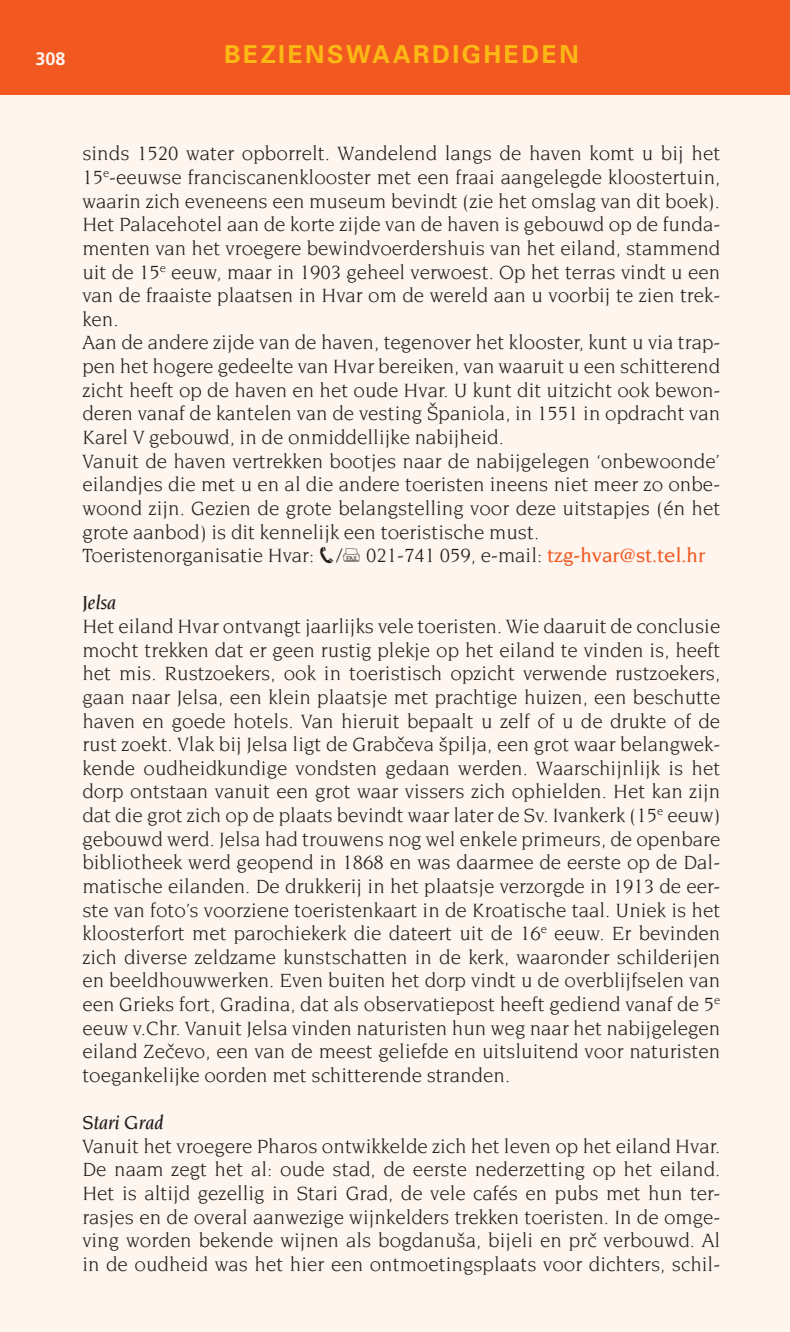
<style>
.page{position:relative;width:790px;height:1332px;background:#fef5ef}
.page>*{position:absolute;margin:0;border:0;box-sizing:border-box;transform-origin:0 0}
.t1{font:700 24.75px "Univers";letter-spacing:.1em;color:#fcb814}
.t2{font:20.7px/23.6px "Novarese";color:#231f20;text-align:justify}
.t3{font:italic 500 20.25px "Novarese";color:#231f20}
.t4{font:700 18px "Frutiger";color:#fef5ef}
.s1{font-family:"Novarese Dia"}
.s2{font-family:"Reis Pi"}
.s3{font-weight:500;color:#f15921}
</style>
<div class="page">
<div style="left:0;top:0;width:790px;height:95px;background:#f15921"></div>
<p class="t4" style="left:35px;top:48px;width:32px">308</p>
<p class="t1" style="left:224px;top:38px;width:356px">BEZIENSWAARDIGHEDEN</p>
<p class="t2" style="left:82px;top:142px;width:639px;text-align:left">sinds 1520 water opborrelt. Wandelend langs de haven komt u bij het 15<sup>e</sup>-eeuwse franciscanenklooster met een fraai aangelegde kloostertuin, waarin zich eveneens een museum bevindt (zie het omslag van dit boek).<br>Het Palacehotel aan de korte zijde van de haven is gebouwd op de funda&shy;menten van het vroegere bewindvoerdershuis van het eiland, stammend uit de 15<sup>e</sup> eeuw, maar in 1903 geheel verwoest. Op het terras vindt u een van de fraaiste plaatsen in Hvar om de wereld aan u voorbij te zien trek&shy;ken.<br>Aan de andere zijde van de haven, tegenover het klooster, kunt u via trap&shy;pen het hogere gedeelte van Hvar bereiken, van waaruit u een schitterend zicht heeft op de haven en het oude Hvar. U kunt dit uitzicht ook bewon&shy;deren vanaf de kantelen van de vesting <span class="s1">Æ</span>paniola, in 1551 in opdracht van Karel V gebouwd, in de onmiddellijke nabijheid.<br>Vanuit de haven vertrekken bootjes naar de nabijgelegen ‘onbewoonde’ eilandjes die met u en al die andere toeristen ineens niet meer zo onbe&shy;woond zijn. Gezien de grote belangstelling voor deze uitstapjes (én het grote aanbod) is dit kennelijk een toeristische must.<br>Toeristenorganisatie Hvar: <span class="s2">9</span>/<span class="s2">j</span> 021-741 059, e-mail: <span class="s3">tzg-hvar@st.tel.hr</span></p>
<p class="t3" style="left:82px;top:592px;width:35px">Jelsa</p>
<p class="t2" style="left:82px;top:614px;width:639px">Het eiland Hvar ontvangt jaarlijks vele toeristen. Wie daaruit de conclusie mocht trekken dat er geen rustig plekje op het eiland te vinden is, heeft het mis. Rustzoekers, ook in toeristisch opzicht verwende rustzoekers, gaan naar Jelsa, een klein plaatsje met prachtige huizen, een beschutte haven en goede hotels. Van hieruit bepaalt u zelf of u de drukte of de rust zoekt. Vlak bij Jelsa ligt de Grab<span class="s1">W</span>eva <span class="s1">Æ</span>pilja, een grot waar belangwek&shy;kende oudheidkundige vondsten gedaan werden. Waarschijnlijk is het dorp ontstaan vanuit een grot waar vissers zich ophielden. Het kan zijn dat die grot zich op de plaats bevindt waar later de Sv. Ivankerk (15<sup>e</sup> eeuw) gebouwd werd. Jelsa had trouwens nog wel enkele primeurs, de openbare bibliotheek werd geopend in 1868 en was daarmee de eerste op de Dal&shy;matische eilanden. De drukkerij in het plaatsje verzorgde in 1913 de eer&shy;ste van foto’s voorziene toeristenkaart in de Kroatische taal. Uniek is het kloosterfort met parochiekerk die dateert uit de 16<sup>e</sup> eeuw. Er bevinden zich diverse zeldzame kunstschatten in de kerk, waaronder schilderijen en beeldhouwwerken. Even buiten het dorp vindt u de overblijfselen van een Grieks fort, Gradina, dat als observatiepost heeft gediend vanaf de 5<sup>e </sup>eeuw v.Chr. Vanuit Jelsa vinden naturisten hun weg naar het nabijgelegen eiland Ze<span class="s1">W</span>evo, een van de meest geliefde en uitsluitend voor naturisten toegankelijke oorden met schitterende stranden.</p>
<p class="t3" style="left:82px;top:1111px;width:83px">Stari Grad</p>
<p class="t2" style="left:82px;top:1134px;width:639px">Vanuit het vroegere Pharos ontwikkelde zich het leven op het eiland Hvar.<br>De naam zegt het al: oude stad, de eerste nederzetting op het eiland.<br>Het is altijd gezellig in Stari Grad, de vele cafés en pubs met hun ter&shy;rasjes en de overal aanwezige wijnkelders trekken toeristen. In de omge&shy;ving worden bekende wijnen als bogdanu<span class="s1">Æ</span>a, bijeli en pr<span class="s1">W</span> verbouwd. Al in de oudheid was het hier een ontmoetingsplaats voor dichters, schil-</p>
</div>
